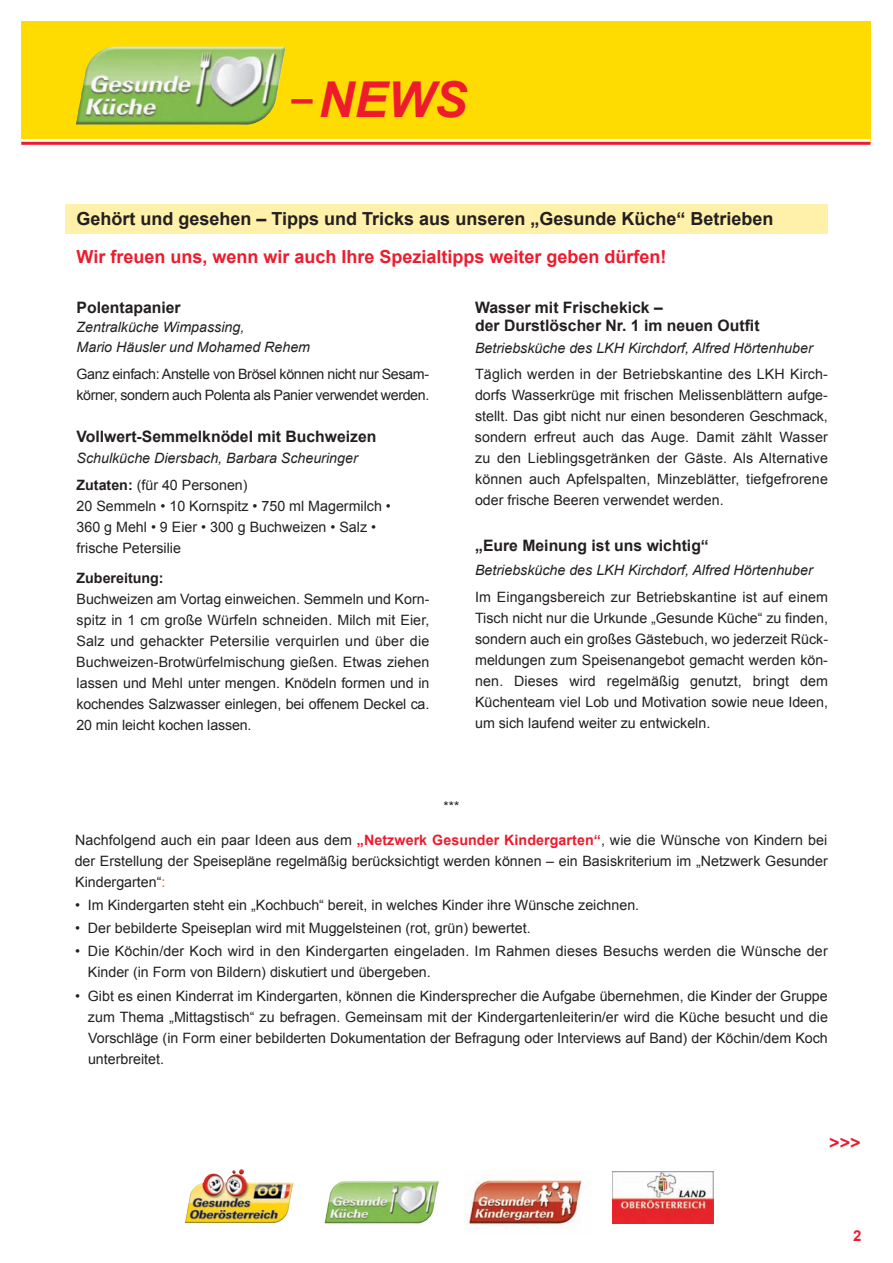
<style>
.page{position:relative;width:893px;height:1263px;background:#fff}
.page>*{position:absolute;margin:0;border:0;box-sizing:border-box;transform-origin:0 0}
.t1{font:italic 700 49.5px "Arial";color:#ee1b2d}
.t2{font:700 18px "Arial";color:#231f20}
.t3{font:700 18px "Arial";color:#ee1b2d}
.t4{font:700 15.75px/18px "Arial";color:#231f20}
.t5{font:700 15px "Arial";color:#ee1b2d}
.t6{font:14.25px/21px "Arial";color:#231f20;text-align:justify}
.t7{font:italic 14.25px/19.5px "Arial";color:#231f20}
.t8{font:14.25px/21px "Arial";letter-spacing:-.025em;color:#231f20}
.t9{font:700 14.25px "Arial";color:#231f20}
.t10{font:13.5px "Arial";color:#231f20}
.s1{font-family:"Lucida Sans Unicode";font-weight:400;font-style:normal}
.s2{font-weight:700;font-style:normal}
.s3{font-style:normal}
.s4{font-weight:700;color:#ee1b2d}
.s5{color:#f15122}
</style>
<div class="page">
<div style="left:21px;top:21px;width:849px;height:122px;background:#ffdc01"></div>
<hr style="left:21px;top:139px;width:849px;height:3px;background:#fff">
<hr style="left:21px;top:142px;width:849px;height:3px;background:#ee1b2d">
<img style="left:76px;top:47px;width:210px;height:78px">
<div style="left:291px;top:99px;width:22px;height:5px;border:1px solid #ee1b2d"></div>
<div style="left:65px;top:204px;width:763px;height:30px;background:#fff0aa"></div>
<svg style="left:232px;top:1169px;width:12px;height:5px"></svg>
<img style="left:468px;top:1180px;width:116px;height:48px">
<img style="left:613px;top:1171px;width:100px;height:52px">
<img style="left:324px;top:1181px;width:115px;height:43px">
<h1 class="t1" style="left:290px;top:72px;width:179px"><span class="s1">–</span>NEWS</h1>
<p class="t2" style="left:77px;top:209px;width:698px">Gehört und gesehen – Tipps und Tricks aus unseren „Gesunde Küche“ Betrieben</p>
<p class="t3" style="left:77px;top:247px;width:591px">Wir freuen uns, wenn wir auch Ihre Spezialtipps weiter geben dürfen!</p>
<p class="t4" style="left:77px;top:298px;width:106px">Polentapanier</p>
<p class="t7" style="left:77px;top:318px;width:235px">Zentralküche Wimpassing,<br>Mario Häusler und Mohamed Rehem</p>
<p class="t8" style="left:76px;top:363px;width:354px">Ganz einfach: Anstelle von Brösel können nicht nur Sesam&shy;körner, sondern auch Polenta als Panier verwendet werden.</p>
<p class="t4" style="left:77px;top:427px;width:301px">Vollwert-Semmelknödel mit Buchweizen</p>
<p class="t7" style="left:77px;top:444px;width:283px;line-height:27px">Schulküche Diersbach, Barbara Scheuringer<br><span class="s2">Zutaten:</span> <span class="s3">(für 40 Personen)</span></p>
<p class="t6" style="left:77px;top:495px;width:316px;text-align:left">20 Semmeln • 10 Kornspitz • 750 ml Magermilch •<br>360 g Mehl • 9 Eier • 300 g Buchweizen • Salz • frische Petersilie</p>
<p class="t9" style="left:77px;top:570px;width:89px">Zubereitung:</p>
<p class="t6" style="left:76px;top:589px;width:355px">Buchweizen am Vortag einweichen. Semmeln und Korn&shy;spitz in 1 cm große Würfeln schneiden. Milch mit Eier, Salz und gehackter Petersilie verquirlen und über die Buchweizen-Brotwürfelmischung gießen. Etwas ziehen lassen und Mehl unter mengen. Knödeln formen und in kochendes Salzwasser einlegen, bei offenem Deckel ca.<br>20 min leicht kochen lassen.</p>
<p class="t4" style="left:475px;top:298px;width:286px">Wasser mit Frischekick –<br>der Durstlöscher Nr. 1 im neuen Outfit</p>
<p class="t7" style="left:475px;top:339px;width:339px">Betriebsküche des LKH Kirchdorf, Alfred Hörtenhuber</p>
<p class="t6" style="left:475px;top:363px;width:355px">Täglich werden in der Betriebskantine des LKH Kirch&shy;dorfs Wasserkrüge mit frischen Melissenblättern aufge&shy;stellt. Das gibt nicht nur einen besonderen Geschmack, sondern erfreut auch das Auge. Damit zählt Wasser zu den Lieblings ge tränken der Gäste. Als Alternative können auch Apfelspalten, Minzeblätter, tiefgefrorene oder frische Beeren verwendet werden.</p>
<p class="t4" style="left:475px;top:537px;width:235px">„Eure Meinung ist uns wichtig“</p>
<p class="t7" style="left:475px;top:560px;width:339px">Betriebsküche des LKH Kirchdorf, Alfred Hörtenhuber</p>
<p class="t6" style="left:475px;top:586px;width:354px">Im Eingangsbereich zur Betriebskantine ist auf einem Tisch nicht nur die Urkunde „Gesunde Küche“ zu finden, sondern auch ein großes Gästebuch, wo jederzeit Rück&shy;meldungen zum Speisenangebot gemacht werden kön&shy;nen. Dieses wird regelmäßig genutzt, bringt dem Küchenteam viel Lob und Motivation sowie neue Ideen, um sich laufend weiter zu entwickeln.</p>
<p class="t10" style="left:444px;top:799px;width:17px">***</p>
<p class="t6" style="left:75px;top:829px;width:755px">Nachfolgend auch ein paar Ideen aus dem <span class="s4">„Netzwerk Gesunder Kindergarten“</span>, wie die Wünsche von Kindern bei der Erstellung der Speisepläne regelmäßig berücksichtigt werden können – ein Basiskriterium im „Netzwerk Gesunder Kindergarten“<span class="s5">:</span></p>
<p class="t6" style="left:75px;top:895px;width:565px">• Im Kindergarten steht ein „Kochbuch“ bereit, in welches Kinder ihre Wünsche zeichnen.</p>
<p class="t6" style="left:75px;top:918px;width:457px">• Der bebilderte Speiseplan wird mit Muggelsteinen (rot, grün) bewertet.</p>
<p class="t6" style="left:88px;top:941px;width:741px;text-indent:-13px">• Die Köchin/der Koch wird in den Kindergarten eingeladen. Im Rahmen dieses Besuchs werden die Wünsche der<br>Kinder (in Form von Bildern) diskutiert und übergeben.</p>
<p class="t6" style="left:88px;top:985px;width:741px;text-indent:-13px">• Gibt es einen Kinderrat im Kindergarten, können die Kindersprecher die Aufgabe übernehmen, die Kinder der Gruppe zum Thema „Mittagstisch“ zu befragen. Gemeinsam mit der Kindergartenleiterin/er wird die Küche besucht und die Vorschläge (in Form einer bebilderten Dokumentation der Befragung oder Interviews auf Band) der Köchin/dem Koch unterbreitet.</p>
<p class="t3" style="left:829px;top:1132px;width:33px">&gt;&gt;&gt;</p>
<p class="t5" style="left:853px;top:1228px;width:10px">2</p>
</div>
